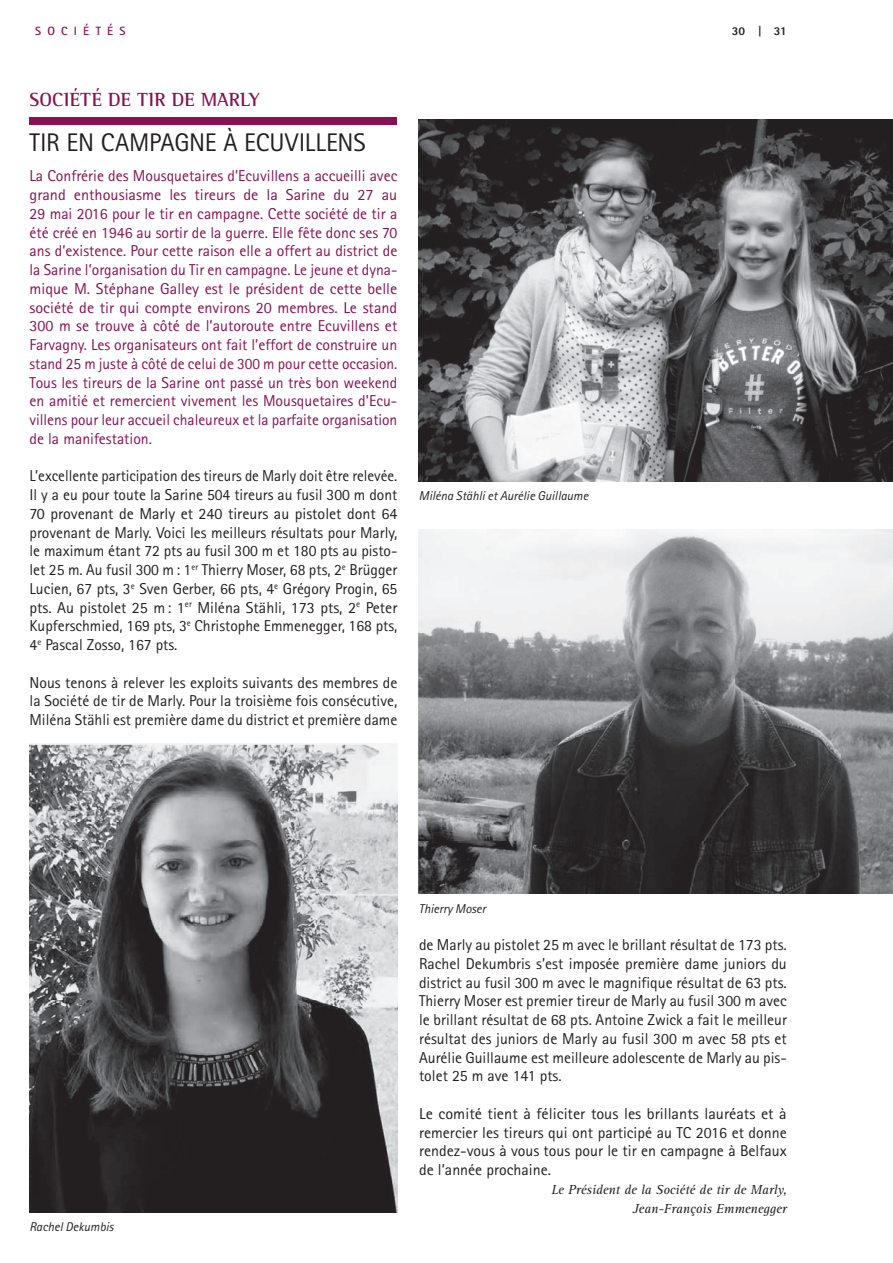
<style>
.page{position:relative;width:893px;height:1263px;background:#fff}
.page>*{position:absolute;margin:0;border:0;box-sizing:border-box;transform-origin:0 0}
.t1{font:25.5px "Rotis Sans Serif";letter-spacing:-.01em;color:#231f20}
.t2{font:700 19.5px "Rotis Semi Serif";letter-spacing:.005em;color:#881253}
.t3{font:15.75px/18.8px "Rotis Sans Serif";color:#231f20;text-align:justify}
.t4{font:15.75px/18.8px "Rotis Sans Serif";color:#881253;text-align:justify}
.t5{font:15.75px/18.8px "Rotis Sans Serif";color:#231f20;text-align:justify;scale:1.04 1}
.t6{font:italic 13.5px/18.8px "Rotis Serif";color:#231f20;text-align:right}
.t7{font:italic 12.75px "Rotis Sans Serif";color:#231f20}
.t8{font:700 12px "Rotis Sans Serif";letter-spacing:.52em;color:#881253}
.t9{font:800 12px "Rotis Sans Serif";color:#231f20}
</style>
<div class="page">
<div style="left:30px;top:118px;width:367px;height:7px;background:#881253"></div>
<img style="left:419px;top:120px;width:474px;height:361px">
<img style="left:30px;top:744px;width:368px;height:469px">
<img style="left:419px;top:530px;width:474px;height:364px">
<p class="t8" style="left:35px;top:23px;width:92px">SOCIÉTÉS</p>
<p class="t9" style="left:732px;top:23px;width:56px">30 | 31</p>
<p class="t2" style="left:30px;top:88px;width:232px">SOCIÉTÉ DE TIR DE MARLY</p>
<h1 class="t1" style="left:30px;top:127px;width:338px">TIR EN CAMPAGNE À ECUVILLENS</h1>
<p class="t4" style="left:30px;top:166px;width:369px">La Confrérie des Mousquetaires d’Ecuvillens a accueilli avec grand enthousiasme les tireurs de la Sarine du 27 au 29 mai 2016 pour le tir en campagne. Cette société de tir a été créé en 1946 au sortir de la guerre. Elle fête donc ses 70 ans d’existence. Pour cette raison elle a offert au district de la Sarine l’organisation du Tir en campagne. Le jeune et dyna&shy;mique M. Stéphane Galley est le président de cette belle société de tir qui compte environs 20 membres. Le stand 300 m se trouve à côté de l’autoroute entre Ecuvillens et Farvagny. Les organisateurs ont fait l’effort de construire un stand 25 m juste à côté de celui de 300 m pour cette occasion.<br>Tous les tireurs de la Sarine ont passé un très bon weekend en amitié et remercient vivement les Mousquetaires d’Ecu&shy;villens pour leur accueil chaleureux et la parfaite organisation de la manifestation.</p>
<p class="t3" style="left:30px;top:466px;width:369px">L’excellente participation des tireurs de Marly doit être relevée.<br>Il y a eu pour toute la Sarine 504 tireurs au fusil 300 m dont 70 provenant de Marly et 240 tireurs au pistolet dont 64 provenant de Marly. Voici les meilleurs résultats pour Marly, le maximum étant 72 pts au fusil 300 m et 180 pts au pisto&shy;let 25 m. Au fusil 300 m : 1<sup>er</sup> Thierry Moser, 68 pts, 2<sup>e</sup> Brügger Lucien, 67 pts, 3<sup>e</sup> Sven Gerber, 66 pts, 4<sup>e</sup> Grégory Progin, 65 pts. Au pistolet 25 m : 1<sup>er</sup> Miléna Stähli, 173 pts, 2<sup>e</sup> Peter Kupferschmied, 169 pts, 3<sup>e</sup> Christophe Emmenegger, 168 pts, 4<sup>e</sup> Pascal Zosso, 167 pts.</p>
<p class="t3" style="left:30px;top:673px;width:369px">Nous tenons à relever les exploits suivants des membres de la Société de tir de Marly. Pour la troisième fois consécutive, Miléna Stähli est première dame du district et première dame</p>
<p class="t7" style="left:419px;top:488px;width:171px">Miléna Stähli et Aurélie Guillaume</p>
<p class="t7" style="left:29px;top:1219px;width:86px">Rachel Dekumbis</p>
<p class="t7" style="left:419px;top:901px;width:69px">Thierry Moser</p>
<p class="t3" style="left:419px;top:935px;width:369px">de Marly au pistolet 25 m avec le brillant résultat de 173 pts.<br>Rachel Dekumbris s’est imposée première dame juniors du district au fusil 300 m avec le magnifique résultat de 63 pts.<br>Thierry Moser est premier tireur de Marly au fusil 300 m avec le brillant résultat de 68 pts. Antoine Zwick a fait le meilleur résultat des juniors de Marly au fusil 300 m avec 58 pts et Aurélie Guillaume est meilleure adolescente de Marly au pis&shy;tolet 25 m ave 141 pts.</p>
<p class="t5" style="left:419px;top:1104px;width:355px">Le comité tient à féliciter tous les brillants lauréats et à remercier les tireurs qui ont participé au TC 2016 et donne rendez-vous à vous tous pour le tir en campagne à Belfaux de l’année prochaine.</p>
<p class="t6" style="left:551px;top:1180px;width:237px">Le Président de la Société de tir de Marly,<br>Jean-François Emmenegger</p>
</div>
